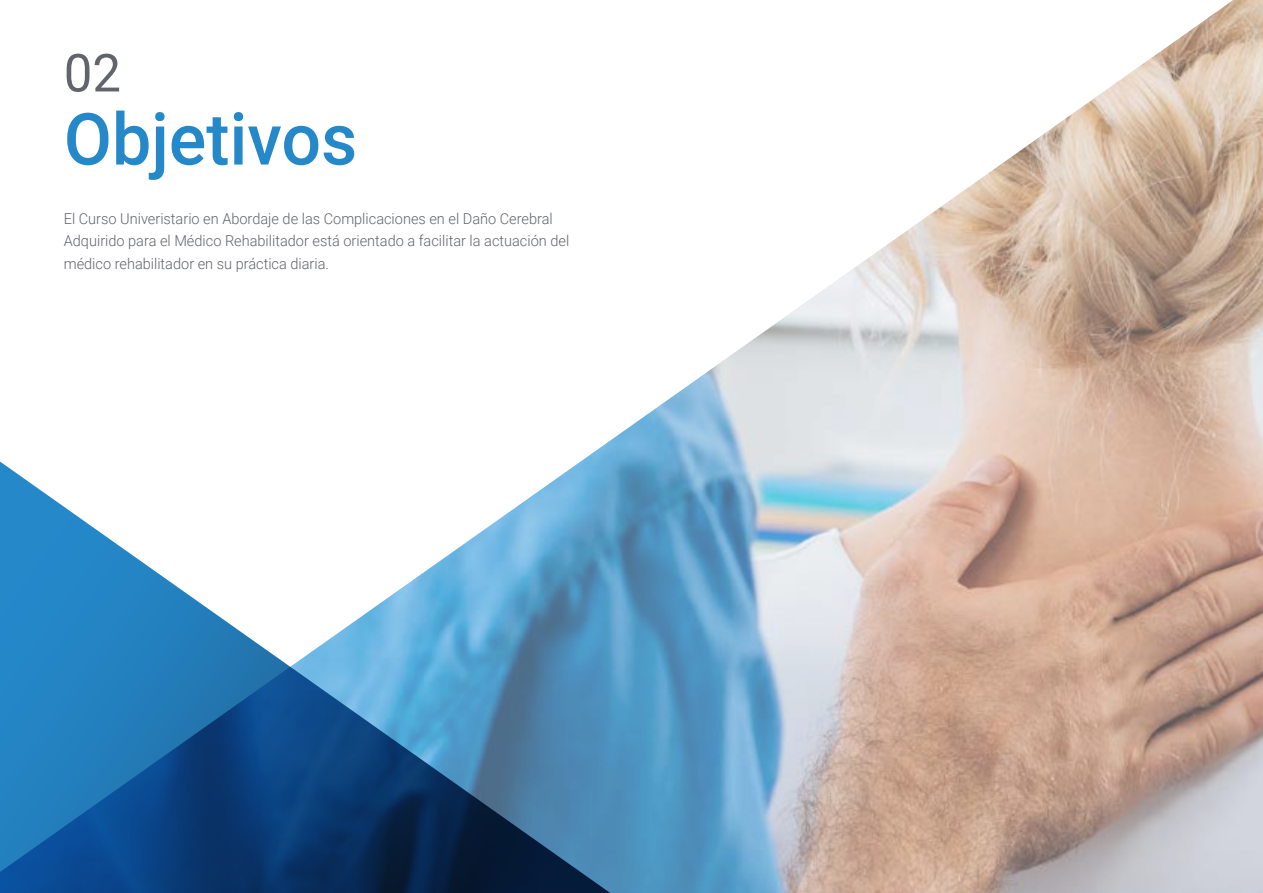
<style>
.page{position:relative;width:1263px;height:893px;background:#fff}
.page>*{position:absolute;margin:0;border:0;box-sizing:border-box;transform-origin:0 0}
.t1{font:500 72px "Roboto";color:#2488c9}
.t2{font:52.5px "Roboto";color:#61646a}
.t3{font:300 15px/22.5px "Roboto";color:#61646a}
</style>
<div class="page">
<img style="left:603px;top:0;width:660px;height:893px">
<svg style="left:0;top:446px;width:640px;height:447px"></svg>
<h2 class="t2" style="left:64px;top:36px;width:59px">02</h2>
<h1 class="t1" style="left:64px;top:89px;width:295px">Objetivos</h1>
<p class="t3" style="left:64px;top:207px;width:507px">El Curso Univeristario en Abordaje de las Complicaciones en el Daño Cerebral<br>Adquirido para el Médico Rehabilitador está orientado a facilitar la actuación del médico rehabilitador en su práctica diaria.</p>
</div>
